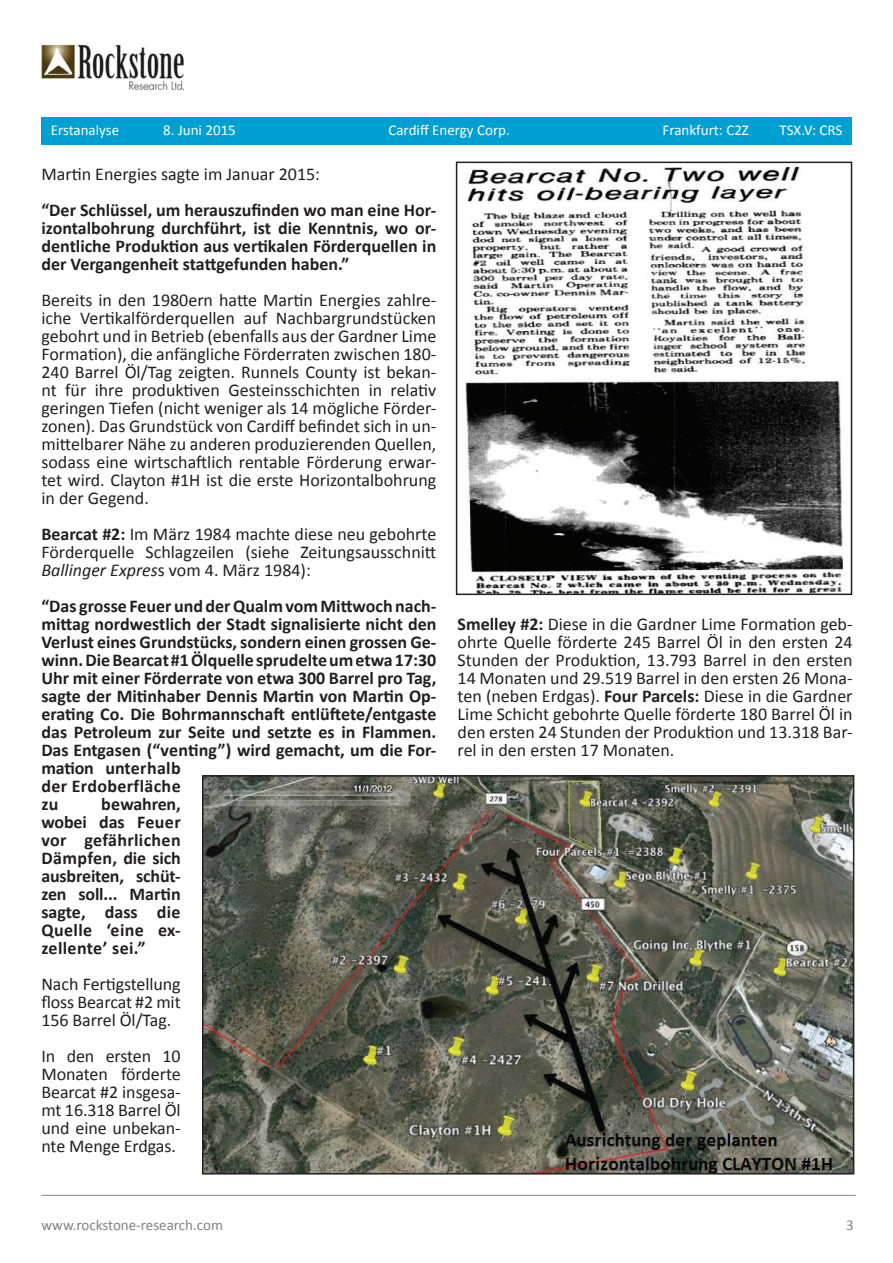
<style>
.page{position:relative;width:893px;height:1263px;background:#fff}
.page>*{position:absolute;margin:0;border:0;box-sizing:border-box;transform-origin:0 0}
.t1{font:18px/18px "Calibri";color:#231f20;text-align:justify}
.t2{font:700 18px/18px "Calibri";color:#231f20;text-align:justify}
.t3{font:15px "Calibri";color:#fff}
.t4{font:15px "Calibri";color:#808285}
.s1{font-weight:700}
.s2{font-style:italic}
</style>
<div class="page">
<img style="left:41px;top:44px;width:143px;height:46px">
<div style="left:41px;top:117px;width:810px;height:28px;background:#009fd1"></div>
<hr style="left:41px;top:1195px;width:815px;height:1px;background:#808285">
<img style="left:205px;top:778px;width:646px;height:393px">
<div style="left:202px;top:775px;width:652px;height:399px;border:2px solid #231f20"></div>
<img style="left:465px;top:166px;width:378px;height:426px">
<div style="left:456px;top:162px;width:396px;height:433px;border:2px solid #231f20"></div>
<p class="t3" style="left:51px;top:120px;width:70px">Erstanalyse</p>
<p class="t3" style="left:163px;top:120px;width:74px">8. Juni 2015</p>
<p class="t3" style="left:388px;top:120px;width:123px">Cardiff Energy Corp.</p>
<p class="t3" style="left:662px;top:120px;width:88px">Frankfurt: C2Z</p>
<p class="t3" style="left:779px;top:120px;width:64px">TSX.V: CRS</p>
<p class="t1" style="left:41px;top:165px;width:280px">Martin Energies sagte im Januar 2015:</p>
<p class="t2" style="left:41px;top:201px;width:396px">“Der Schlüssel, um herauszufinden wo man eine Hor&shy;izontalbohrung durchführt, ist die Kenntnis, wo or&shy;dentliche Produktion aus vertikalen Förderquellen in der Vergangenheit stattgefunden haben.”</p>
<p class="t1" style="left:41px;top:291px;width:396px">Bereits in den 1980ern hatte Martin Energies zahlre&shy;iche Vertikalförderquellen auf Nachbargrundstücken gebohrt und in Betrieb (ebenfalls aus der Gardner Lime Formation), die anfängliche Förderraten zwischen 180- 240 Barrel Öl/Tag zeigten. Runnels County ist bekan&shy;nt für ihre produktiven Gesteinsschichten in relativ geringen Tiefen (nicht weniger als 14 mögliche Förder&shy;zonen). Das Grundstück von Cardiff befindet sich in un&shy;mittelbarer Nähe zu anderen produzierenden Quellen, sodass eine wirtschaftlich rentable Förderung erwar&shy;tet wird. Clayton #1H ist die erste Horizontalbohrung in der Gegend.</p>
<p class="t1" style="left:41px;top:525px;width:396px"><span class="s1">Bearcat #2:</span> Im März 1984 machte diese neu gebohrte Förderquelle Schlagzeilen (siehe Zeitungsausschnitt <span class="s2">Ballinger Expres</span>s vom 4. März 1984):</p>
<p class="t2" style="left:41px;top:597px;width:396px;text-align:left">“Das grosse Feuer und der Qualm vom Mittwoch nach&shy;mittag nordwestlich der Stadt signalisierte nicht den Verlust eines Grundstücks, sondern einen grossen Ge&shy;winn. Die Bearcat #1 Ölquelle sprudelte um etwa 17:30<br>Uhr mit einer Förderrate von etwa 300 Barrel pro Tag, sagte der Mitinhaber Dennis Martin von Martin Op&shy;erating Co. Die Bohrmannschaft entlüftete/entgaste das Petroleum zur Seite und setzte es in Flammen.<br>Das Entgasen (“venting”) wird gemacht, um die For&shy;mation unterhalb<br>der Erdoberfläche<br>zu</p>
<p class="t2" style="left:41px;top:795px;width:141px;text-indent:60px">bewahren, wobei das Feuer vor gefährlichen Dämpfen, die sich ausbreiten, schüt&shy;zen soll... Martin sagte, dass die Quelle ‘eine ex&shy;zellente’ sei.”</p>
<p class="t1" style="left:41px;top:975px;width:141px">Nach Fertigstellung floss Bearcat #2 mit 156 Barrel Öl/Tag.</p>
<p class="t1" style="left:41px;top:1047px;width:141px">In den ersten 10<br>Monaten förderte Bearcat #2 insgesa&shy;mt 16.318 Barrel Öl und eine unbekan&shy;nte Menge Erdgas.</p>
<p class="t1" style="left:458px;top:615px;width:396px"><span class="s1">Smelley #2:</span> Diese in die Gardner Lime Formation geb&shy;ohrte Quelle förderte 245 Barrel Öl in den ersten 24<br>Stunden der Produktion, 13.793 Barrel in den ersten 14 Monaten und 29.519 Barrel in den ersten 26 Mona&shy;ten (neben Erdgas). <span class="s1">Four Parcels:</span> Diese in die Gardner Lime Schicht gebohrte Quelle förderte 180 Barrel Öl in den ersten 24 Stunden der Produktion und 13.318 Bar&shy;rel in den ersten 17 Monaten.</p>
<p class="t4" style="left:41px;top:1215px;width:183px">www.rockstone-research.com</p>
<p class="t4" style="left:846px;top:1215px;width:9px">3</p>
</div>
